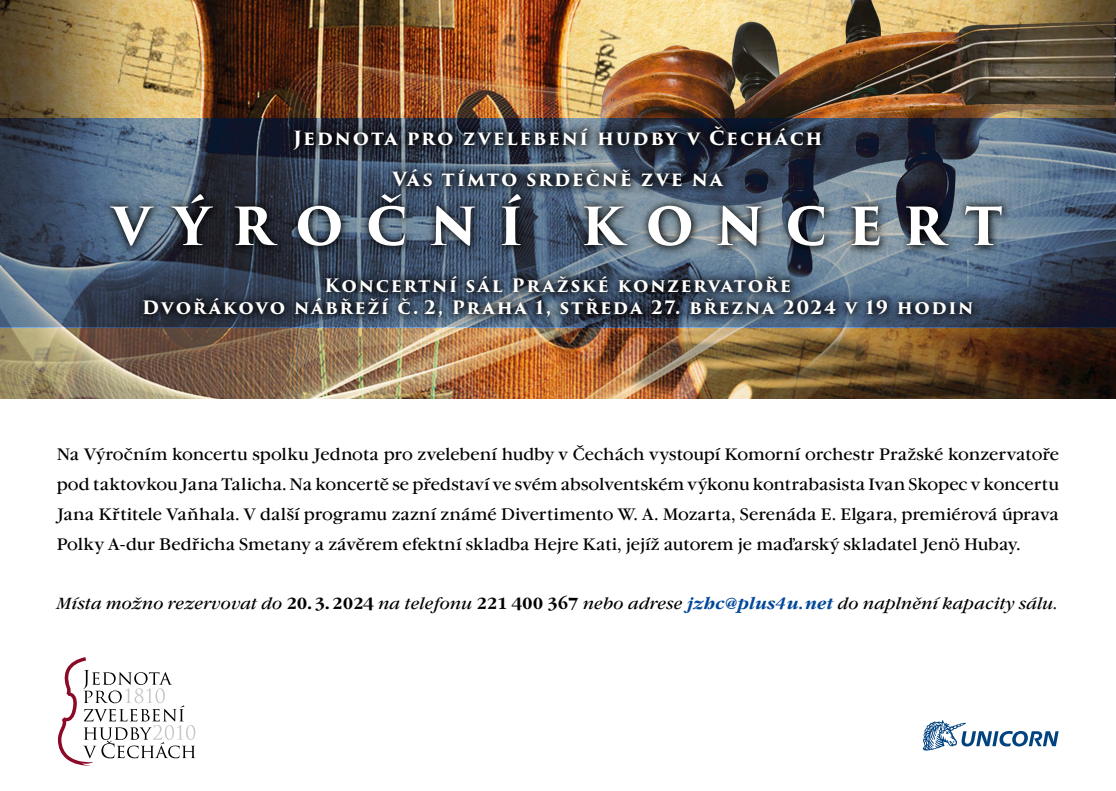
<style>
.page{position:relative;width:1116px;height:791px;background:#fff}
.page>*{position:absolute;margin:0;border:0;box-sizing:border-box;transform-origin:0 0}
.t1{font:700 51px "Trajan Pro 3";letter-spacing:.425em;color:#fff}
.t2{font:700 19px/41px "Trajan Pro 3";letter-spacing:.09em;color:#fff;text-align:center}
.t3{font:700 18px/22px "Trajan Pro 3";letter-spacing:.095em;color:#fff;text-align:center}
.t4{font:16.5px/29.8px "Garamond Book ITC";letter-spacing:-.005em;color:#000;text-align:justify}
.t5{font:italic 16px "Garamond Book ITC";letter-spacing:.03em;color:#000}
.s1{font-family:"Garamond Bold ITC";font-style:normal}
.s2{font-family:"Garamond Bold ITC";color:#00489a}
</style>
<div class="page">
<img style="left:0;top:0;width:1116px;height:398px">
<svg style="left:0;top:118px;width:1116px;height:209px;background:#46576d"></svg>
<svg style="left:923px;top:720px;width:136px;height:30px"></svg>
<svg style="left:58px;top:657px;width:137px;height:108px"></svg>
<svg style="left:101px;top:116px;width:910px;height:139px;background:#404b5a"></svg>
<svg style="left:134px;top:266px;width:848px;height:60px;background:#39485b"></svg>
<p class="t2" style="left:293px;top:118px;width:531px">Jednota pro zvelebení hudby v Čechách<br>Vás tímto srdečně zve na</p>
<h1 class="t1" style="left:113px;top:188px;width:891px">VÝROČNÍ KONCERT</h1>
<p class="t3" style="left:142px;top:274px;width:833px">Koncertní sál Pražské konzervatoře<br>Dvořákovo nábřeží č. 2, Praha 1, středa 27. března 2024 v 19 hodin</p>
<p class="t4" style="left:57px;top:439px;width:1004px">Na Výročním koncertu spolku Jednota pro zvelebení hudby v Čechách vystoupí Komorní orchestr Pražské konzervatoře pod taktovkou Jana Talicha. Na koncertě se představí ve svém absolventském výkonu kontrabasista Ivan Skopec v koncertu Jana Křtitele Vaňhala. V další programu zazní známé Divertimento W. A. Mozarta, Serenáda E. Elgara, premiérová úprava Polky A-dur Bedřicha Smetany a závěrem efektní skladba Hejre Kati, jejíž autorem je maďarský skladatel Jenö Hubay.</p>
<p class="t5" style="left:57px;top:592px;width:1003px">Místa možno rezervovat do <span class="s1">20. 3. 2024</span> na telefonu <span class="s1">221 400 367</span> nebo adrese <span class="s2">jzhc@plus4u.net</span> do naplnění kapacity sálu.</p>
</div>
